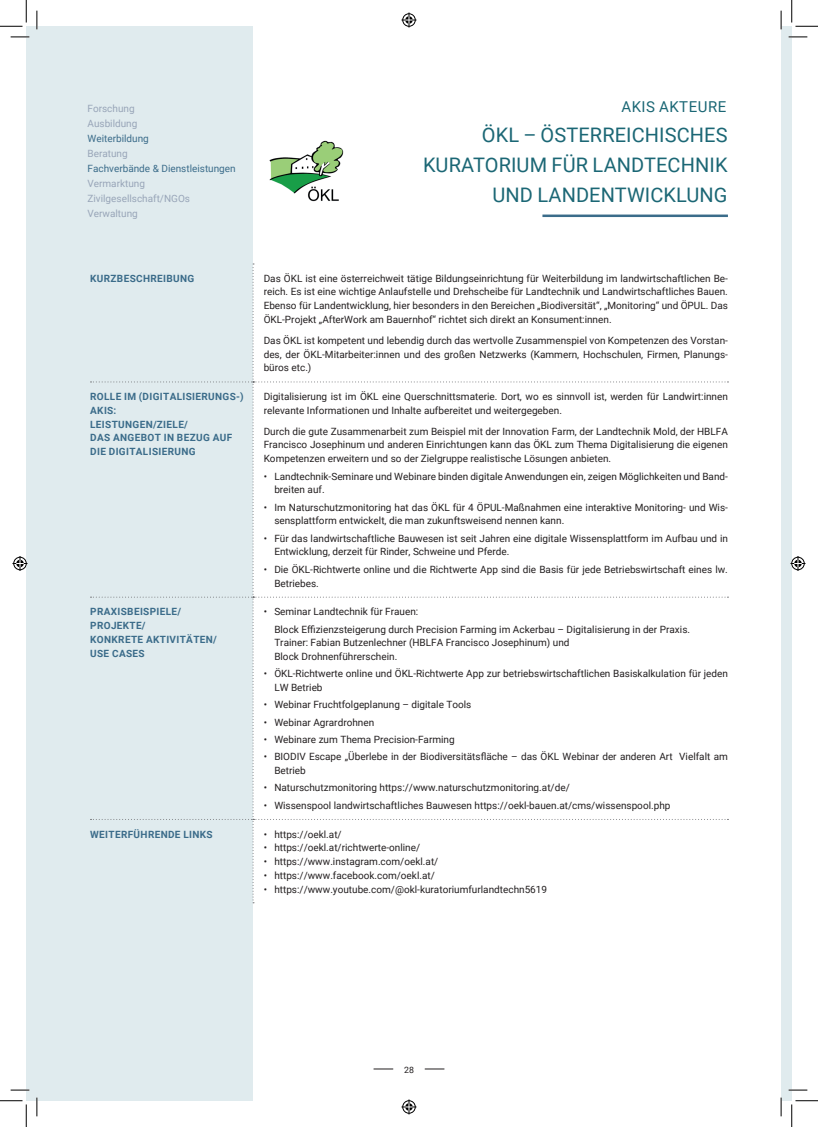
<style>
.page{position:relative;width:818px;height:1127px;background:#fff}
.page>*{position:absolute;margin:0;border:0;box-sizing:border-box;transform-origin:0 0}
.t1{font:20px/30px "Roboto";letter-spacing:.005em;color:#1b6775;text-align:right}
.t2{font:15px "Roboto";letter-spacing:.035em;color:#1b6775}
.t3{font:10px/13.8px "Roboto";color:#231f20}
.t4{font:700 10px/13.8px "Roboto";letter-spacing:.035em;color:#3b6c8a}
.t5{font:10px/15px "Roboto";color:#98a5b8}
.t6{font:10px "Roboto";color:#3b6c8a}
.t7{font:8.75px "Roboto";color:#231f20}
</style>
<div class="page">
<svg style="left:374px;top:1068px;width:19px;height:1px"></svg>
<svg style="left:425px;top:1068px;width:19px;height:1px"></svg>
<div style="left:26px;top:26px;width:227px;height:1074px;background:#e0ebee"></div>
<svg style="left:90px;top:263px;width:638px;height:640px"></svg>
<hr style="left:542px;top:214px;width:186px;height:3px;background:#3b6c8a">
<div style="left:781px;top:26px;width:11px;height:1074px;background:#e0ebee"></div>
<img style="left:269px;top:140px;width:75px;height:62px">
<svg style="left:11px;top:36px;width:18px;height:2px"></svg>
<svg style="left:788px;top:36px;width:19px;height:2px"></svg>
<svg style="left:11px;top:1089px;width:18px;height:1px"></svg>
<svg style="left:788px;top:1089px;width:19px;height:1px"></svg>
<svg style="left:36px;top:11px;width:2px;height:18px"></svg>
<svg style="left:36px;top:1097px;width:2px;height:18px"></svg>
<svg style="left:780px;top:11px;width:2px;height:18px"></svg>
<svg style="left:780px;top:1097px;width:2px;height:18px"></svg>
<svg style="left:0;top:0;width:27px;height:27px"></svg>
<svg style="left:0;top:1100px;width:27px;height:26px"></svg>
<svg style="left:791px;top:0;width:27px;height:27px"></svg>
<svg style="left:791px;top:1100px;width:27px;height:26px"></svg>
<svg style="left:401px;top:13px;width:15px;height:15px"></svg>
<svg style="left:401px;top:1099px;width:15px;height:15px"></svg>
<svg style="left:13px;top:556px;width:15px;height:15px"></svg>
<svg style="left:790px;top:556px;width:15px;height:15px"></svg>
<p class="t5" style="left:87px;top:100px;width:51px">Forschung<br>Ausbildung</p>
<p class="t6" style="left:87px;top:131px;width:63px">Weiterbildung</p>
<p class="t5" style="left:87px;top:145px;width:42px">Beratung</p>
<p class="t6" style="left:87px;top:161px;width:150px">Fachverbände &amp; Dienstleistungen</p>
<p class="t5" style="left:87px;top:175px;width:104px">Vermarktung<br>Zivilgesellschaft/NGOs<br>Verwaltung</p>
<h2 class="t2" style="left:621px;top:96px;width:107px">AKIS AKTEURE</h2>
<h1 class="t1" style="left:423px;top:119px;width:306px">ÖKL – ÖSTERREICHISCHES<br>KURATORIUM FÜR LANDTECHNIK<br>UND LANDENTWICKLUNG</h1>
<p class="t4" style="left:90px;top:271px;width:106px">KURZBESCHREIBUNG</p>
<p class="t3" style="left:264px;top:271px;width:466px;text-align:justify">Das ÖKL ist eine österreichweit tätige Bildungseinrichtung für Weiterbildung im landwirtschaftlichen Be&shy;reich. Es ist eine wichtige Anlaufstelle und Drehscheibe für Landtechnik und Landwirtschaftliches Bauen.<br>Ebenso für Landentwicklung, hier besonders in den Bereichen „Biodiversität“, „Monitoring“ und ÖPUL. Das ÖKL-Projekt „AfterWork am Bauernhof“ richtet sich direkt an Konsument:innen.</p>
<p class="t3" style="left:264px;top:333px;width:466px;text-align:justify">Das ÖKL ist kompetent und lebendig durch das wertvolle Zusammenspiel von Kompetenzen des Vorstan&shy;des, der ÖKL-Mitarbeiter:innen und des großen Netzwerks (Kammern, Hochschulen, Firmen, Planungs&shy;büros etc.)</p>
<p class="t4" style="left:90px;top:389px;width:155px">ROLLE IM (DIGITALISIERUNGS-)<br>AKIS:<br>LEISTUNGEN/ZIELE/<br>DAS ANGEBOT IN BEZUG AUF<br>DIE DIGITALISIERUNG</p>
<p class="t3" style="left:264px;top:389px;width:466px">Digitalisierung ist im ÖKL eine Querschnittsmaterie. Dort, wo es sinnvoll ist, werden für Landwirt:innen relevante Informationen und Inhalte aufbereitet und weitergegeben.</p>
<p class="t3" style="left:264px;top:424px;width:466px;text-align:justify">Durch die gute Zusammenarbeit zum Beispiel mit der Innovation Farm, der Landtechnik Mold, der HBLFA Francisco Josephinum und anderen Einrichtungen kann das ÖKL zum Thema Digitalisierung die eigenen Kompetenzen erweitern und so der Zielgruppe realistische Lösungen anbieten.</p>
<p class="t3" style="left:274px;top:468px;width:455px;text-indent:-11px">• Landtechnik-Seminare und Webinare binden digitale Anwendungen ein, zeigen Möglichkeiten und Band&shy;breiten auf.</p>
<p class="t3" style="left:274px;top:499px;width:455px;text-indent:-11px">• Im Naturschutzmonitoring hat das ÖKL für 4 ÖPUL-Maßnahmen eine interaktive Monitoring- und Wis&shy;sensplattform entwickelt, die man zukunftsweisend nennen kann.</p>
<p class="t3" style="left:274px;top:530px;width:455px;text-indent:-11px">• Für das landwirtschaftliche Bauwesen ist seit Jahren eine digitale Wissensplattform im Aufbau und in<br>Entwicklung, derzeit für Rinder, Schweine und Pferde.</p>
<p class="t3" style="left:274px;top:562px;width:455px;text-indent:-11px">• Die ÖKL-Richtwerte online und die Richtwerte App sind die Basis für jede Betriebswirtschaft eines lw.<br>Betriebes.</p>
<p class="t4" style="left:90px;top:604px;width:128px">PRAXISBEISPIELE/<br>PROJEKTE/<br>KONKRETE AKTIVITÄTEN/<br>USE CASES</p>
<p class="t3" style="left:274px;top:602px;width:417px;line-height:17.2px;text-indent:-11px">• Seminar Landtechnik für Frauen:<br>Block Effizienzsteigerung durch Precision Farming im Ackerbau – Digitalisierung in der Praxis.</p>
<p class="t3" style="left:274px;top:635px;width:297px">Trainer: Fabian Butzenlechner (HBLFA Francisco Josephinum) und<br>Block Drohnenführerschein.</p>
<p class="t3" style="left:274px;top:666px;width:455px;text-indent:-11px">• ÖKL-Richtwerte online und ÖKL-Richtwerte App zur betriebswirtschaftlichen Basiskalkulation für jeden<br>LW Betrieb</p>
<p class="t3" style="left:264px;top:697px;width:209px">• Webinar Fruchtfolgeplanung – digitale Tools</p>
<p class="t3" style="left:264px;top:714px;width:112px">• Webinar Agrardrohnen</p>
<p class="t3" style="left:264px;top:732px;width:193px">• Webinare zum Thema Precision-Farming</p>
<p class="t3" style="left:274px;top:749px;width:455px;text-indent:-11px">• BIODIV Escape „Überlebe in der Biodiversitätsfläche – das ÖKL Webinar der anderen Art Vielfalt am<br>Betrieb</p>
<p class="t3" style="left:264px;top:780px;width:308px">• Naturschutzmonitoring https://www.naturschutzmonitoring.at/de/</p>
<p class="t3" style="left:264px;top:797px;width:408px">• Wissenspool landwirtschaftliches Bauwesen https://oekl-bauen.at/cms/wissenspool.php</p>
<p class="t4" style="left:90px;top:826px;width:124px">WEITERFÜHRENDE LINKS</p>
<p class="t3" style="left:264px;top:826px;width:80px">• https://oekl.at/</p>
<p class="t3" style="left:264px;top:840px;width:158px">• https://oekl.at/richtwerte-online/</p>
<p class="t3" style="left:264px;top:854px;width:176px">• https://www.instagram.com/oekl.at/</p>
<p class="t3" style="left:264px;top:867px;width:173px">• https://www.facebook.com/oekl.at/</p>
<p class="t3" style="left:264px;top:881px;width:285px">• https://www.youtube.com/@okl-kuratoriumfurlandtechn5619</p>
<p class="t7" style="left:404px;top:1063px;width:11px">28</p>
</div>
